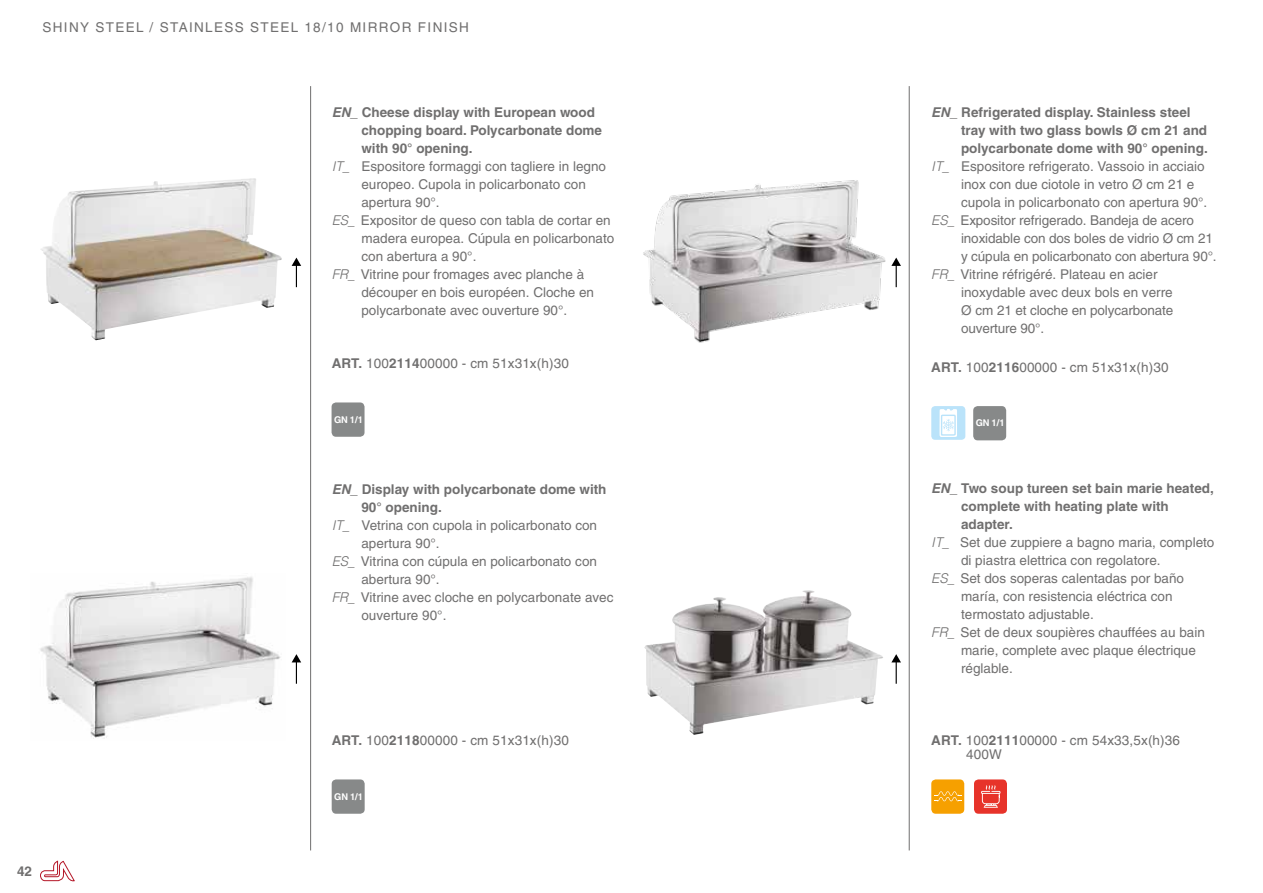
<style>
.page{position:relative;width:1263px;height:893px;background:#fff}
.page>*{position:absolute;margin:0;border:0;box-sizing:border-box;transform-origin:0 0}
.t1{font:13.5px/13.5px "Helvetica";color:#706f6f}
.t2{font:700 13.5px "Helvetica";color:#706f6f}
.t3{font:13.5px "Helvetica";letter-spacing:.1em;color:#706f6f}
.t4{font:700 9.3px "Helvetica";color:#fff}
.s1{font-style:italic}
.s2{font-weight:300;font-style:italic}
.s3{font-weight:700}
</style>
<div class="page">
<svg style="left:40px;top:861px;width:35px;height:20px"></svg>
<img style="left:643px;top:180px;width:254px;height:163px">
<hr style="left:909px;top:86px;width:1px;height:764px;background:#706f6f">
<hr style="left:310px;top:86px;width:1px;height:764px;background:#706f6f">
<img style="left:40px;top:577px;width:241px;height:162px">
<img style="left:41px;top:178px;width:241px;height:162px">
<img style="left:644px;top:590px;width:239px;height:145px">
<div style="left:931px;top:779px;width:33px;height:35px;background:#f6a000;border-radius:4px"></div>
<svg style="left:934px;top:791px;width:27px;height:11px"></svg>
<div style="left:931px;top:406px;width:34px;height:34px;background:#bae3fa;border-radius:4px"></div>
<svg style="left:939px;top:409px;width:18px;height:28px"></svg>
<div style="left:974px;top:779px;width:33px;height:35px;background:#e7332a;border-radius:4px"></div>
<svg style="left:981px;top:785px;width:19px;height:23px"></svg>
<div style="left:332px;top:402px;width:32px;height:35px;background:#878989;border-radius:4px"></div>
<div style="left:973px;top:406px;width:33px;height:34px;background:#878989;border-radius:4px"></div>
<div style="left:332px;top:779px;width:33px;height:35px;background:#878989;border-radius:4px"></div>
<svg style="left:292px;top:258px;width:9px;height:29px"></svg>
<svg style="left:292px;top:654px;width:9px;height:30px"></svg>
<svg style="left:891px;top:654px;width:10px;height:30px"></svg>
<svg style="left:891px;top:258px;width:10px;height:29px"></svg>
<p class="t3" style="left:43px;top:19px;width:428px">SHINY STEEL / STAINLESS STEEL 18/10 MIRROR FINISH</p>
<p class="t2" style="left:332px;top:104px;width:265px"><span class="s1">EN_</span> Cheese display with European wood</p>
<p class="t2" style="left:361px;top:122px;width:242px">chopping board. Polycarbonate dome</p>
<p class="t2" style="left:361px;top:140px;width:113px">with 90° opening.</p>
<p class="t1" style="left:332px;top:160px;width:276px"><span class="s2">IT_</span> Espositore formaggi con tagliere in legno</p>
<p class="t1" style="left:361px;top:178px;width:226px">europeo. Cupola in policarbonato con</p>
<p class="t1" style="left:361px;top:196px;width:80px">apertura 90°.</p>
<p class="t1" style="left:332px;top:214px;width:281px"><span class="s2">ES_</span> Expositor de queso con tabla de cortar en</p>
<p class="t1" style="left:361px;top:232px;width:254px">madera europea. Cúpula en policarbonato</p>
<p class="t1" style="left:361px;top:250px;width:116px">con abertura a 90°.</p>
<p class="t1" style="left:332px;top:268px;width:254px"><span class="s2">FR_</span> Vitrine pour fromages avec planche à</p>
<p class="t1" style="left:361px;top:286px;width:234px">découper en bois européen. Cloche en</p>
<p class="t1" style="left:361px;top:304px;width:207px">polycarbonate avec ouverture 90°.</p>
<p class="t1" style="left:332px;top:356px;width:239px"><span class="s3">ART.</span> 100<span class="s3">2114</span>00000 - cm 51x31x(h)30</p>
<p class="t4" style="left:334px;top:414px;width:30px">GN 1/1</p>
<p class="t2" style="left:332px;top:481px;width:276px"><span class="s1">EN_</span> Display with polycarbonate dome with</p>
<p class="t2" style="left:361px;top:499px;width:82px">90° opening.</p>
<p class="t1" style="left:332px;top:519px;width:267px"><span class="s2">IT_</span> Vetrina con cupola in policarbonato con</p>
<p class="t1" style="left:361px;top:537px;width:80px">apertura 90°.</p>
<p class="t1" style="left:332px;top:554px;width:267px"><span class="s2">ES_</span> Vitrina con cúpula en policarbonato con</p>
<p class="t1" style="left:361px;top:572px;width:80px">abertura 90°.</p>
<p class="t1" style="left:332px;top:590px;width:283px"><span class="s2">FR_</span> Vitrine avec cloche en polycarbonate avec</p>
<p class="t1" style="left:361px;top:608px;width:86px">ouverture 90°.</p>
<p class="t2" style="left:17px;top:863px;width:17px">42</p>
<p class="t1" style="left:332px;top:733px;width:239px"><span class="s3">ART.</span> 100<span class="s3">2118</span>00000 - cm 51x31x(h)30</p>
<p class="t4" style="left:334px;top:791px;width:30px">GN 1/1</p>
<p class="t2" style="left:931px;top:104px;width:261px"><span class="s1">EN_</span> Refrigerated display. Stainless steel</p>
<p class="t2" style="left:961px;top:122px;width:248px">tray with two glass bowls Ø cm 21 and</p>
<p class="t2" style="left:961px;top:140px;width:248px">polycarbonate dome with 90° opening.</p>
<p class="t1" style="left:931px;top:159px;width:275px"><span class="s2">IT_</span> Espositore refrigerato. Vassoio in acciaio</p>
<p class="t1" style="left:961px;top:177px;width:235px">inox con due ciotole in vetro Ø cm 21 e</p>
<p class="t1" style="left:961px;top:195px;width:248px">cupola in policarbonato con apertura 90°.</p>
<p class="t1" style="left:931px;top:213px;width:264px"><span class="s2">ES_</span> Expositor refrigerado. Bandeja de acero</p>
<p class="t1" style="left:961px;top:231px;width:253px">inoxidable con dos boles de vidrio Ø cm 21</p>
<p class="t1" style="left:961px;top:249px;width:257px">y cúpula en policarbonato con abertura 90°.</p>
<p class="t1" style="left:931px;top:267px;width:228px"><span class="s2">FR_</span> Vitrine réfrigéré. Plateau en acier</p>
<p class="t1" style="left:961px;top:285px;width:213px">inoxydable avec deux bols en verre</p>
<p class="t1" style="left:961px;top:303px;width:214px">Ø cm 21 et cloche en polycarbonate</p>
<p class="t1" style="left:961px;top:321px;width:85px">ouverture 90°.</p>
<p class="t1" style="left:931px;top:360px;width:239px"><span class="s3">ART.</span> 100<span class="s3">2116</span>00000 - cm 51x31x(h)30</p>
<p class="t4" style="left:976px;top:417px;width:30px">GN 1/1</p>
<p class="t2" style="left:931px;top:480px;width:284px"><span class="s1">EN_</span> Two soup tureen set bain marie heated,</p>
<p class="t2" style="left:961px;top:498px;width:209px">complete with heating plate with</p>
<p class="t2" style="left:961px;top:516px;width:53px">adapter.</p>
<p class="t1" style="left:931px;top:536px;width:285px"><span class="s2">IT_</span> Set due zuppiere a bagno maria, completo</p>
<p class="t1" style="left:961px;top:554px;width:201px">di piastra elettrica con regolatore.</p>
<p class="t1" style="left:931px;top:572px;width:254px"><span class="s2">ES_</span> Set dos soperas calentadas por baño</p>
<p class="t1" style="left:961px;top:590px;width:213px">maría, con resistencia eléctrica con</p>
<p class="t1" style="left:961px;top:608px;width:134px">termostato adjustable.</p>
<p class="t1" style="left:931px;top:626px;width:275px"><span class="s2">FR_</span> Set de deux soupières chauffées au bain</p>
<p class="t1" style="left:961px;top:644px;width:236px">marie, complete avec plaque électrique</p>
<p class="t1" style="left:961px;top:662px;width:53px">réglable.</p>
<p class="t1" style="left:966px;top:733px;width:215px;text-indent:-35px"><span class="s3">ART.</span> 100<span class="s3">2111</span>00000 - cm 54x33,5x(h)36<br>400W</p>
</div>
